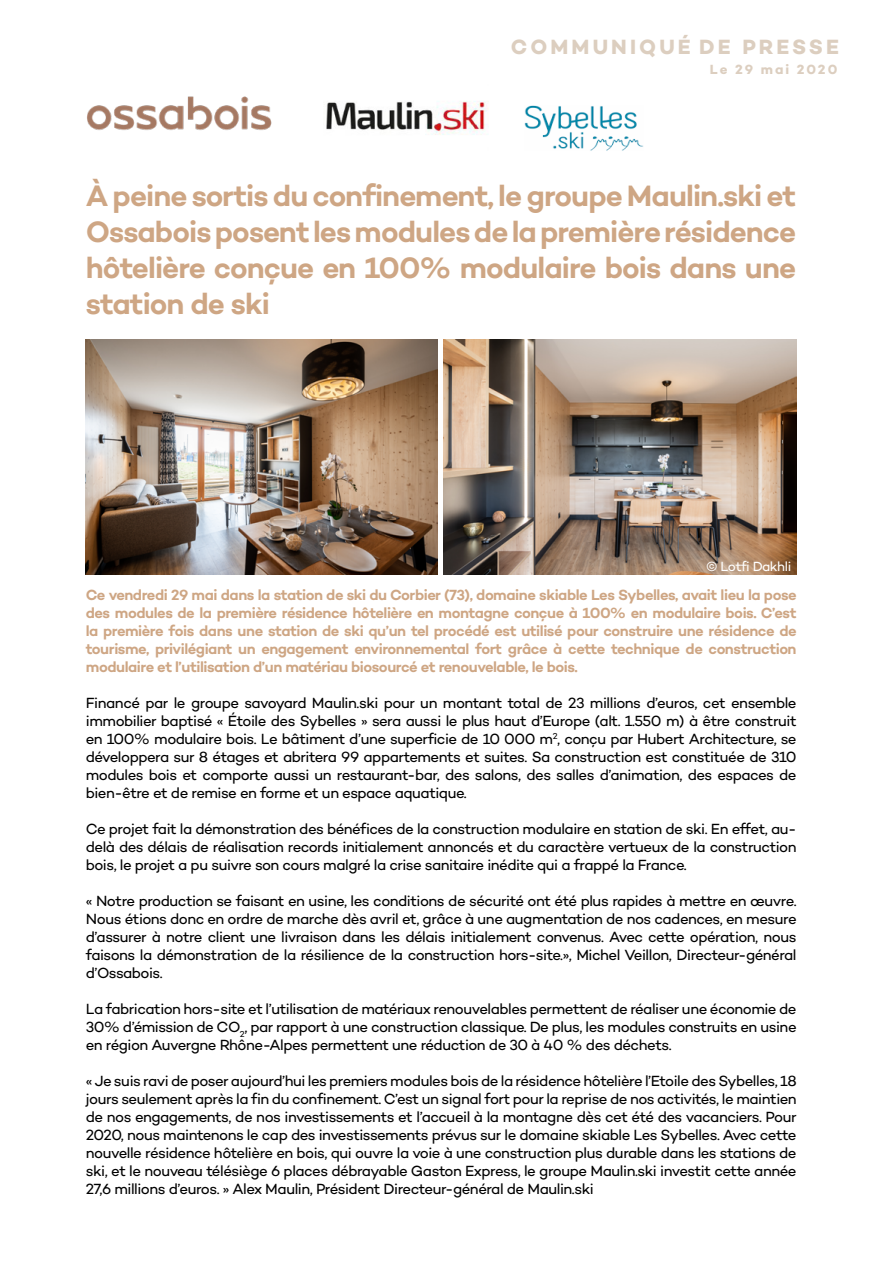
<style>
.page{position:relative;width:893px;height:1263px;background:#fff}
.page>*{position:absolute;margin:0;border:0;box-sizing:border-box;transform-origin:0 0}
.t1{font:600 30px/36px "Campton";letter-spacing:-.03em;color:#cea684;text-align:justify}
.t2{font:700 21px "Campton";letter-spacing:.15em;color:#dccebf}
.t3{font:15px/18px "Campton";letter-spacing:-.03em;color:#000;text-align:justify}
.t4{font:600 15px/18px "Campton";letter-spacing:-.03em;color:#cea684;text-align:justify}
.t5{font:13.5px "Campton";letter-spacing:-.03em;color:#fff}
.t6{font:700 13.5px "Campton";letter-spacing:.15em;color:#dccebf}
</style>
<div class="page">
<img style="left:87px;top:96px;width:185px;height:34px">
<img style="left:85px;top:340px;width:353px;height:234px">
<img style="left:444px;top:340px;width:353px;height:234px">
<img style="left:326px;top:101px;width:163px;height:34px">
<img style="left:524px;top:105px;width:120px;height:46px">
<h2 class="t2" style="left:511px;top:33px;width:330px">COMMUNIQUÉ DE PRESSE</h2>
<p class="t6" style="left:710px;top:61px;width:129px">Le 29 mai 2020</p>
<h1 class="t1" style="left:86px;top:177px;width:712px">À peine sortis du confinement, le groupe Maulin.ski et Ossabois posent les modules de la première résidence hôtelière conçue en 100% modulaire bois dans une station de ski</h1>
<p class="t5" style="left:706px;top:558px;width:87px">© Lotfi Dakhli</p>
<p class="t4" style="left:86px;top:585px;width:712px">Ce vendredi 29 mai dans la station de ski du Corbier (73), domaine skiable Les Sybelles, avait lieu la pose des modules de la première résidence hôtelière en montagne conçue à 100% en modulaire bois. C’est la première fois dans une station de ski qu’un tel procédé est utilisé pour construire une résidence de tourisme, privilégiant un engagement environnemental fort grâce à cette technique de construction modulaire et l’utilisation d’un matériau biosourcé et renouvelable, le bois.</p>
<p class="t3" style="left:86px;top:693px;width:712px">Financé par le groupe savoyard Maulin.ski pour un montant total de 23 millions d’euros, cet ensemble immobilier baptisé « Étoile des Sybelles » sera aussi le plus haut d’Europe (alt. 1.550 m) à être construit en 100% modulaire bois. Le bâtiment d’une superficie de 10 000 m<sup>2</sup>, conçu par Hubert Architecture, se développera sur 8 étages et abritera 99 appartements et suites. Sa construction est constituée de 310 modules bois et comporte aussi un restaurant-bar, des salons, des salles d’animation, des espaces de bien-être et de remise en forme et un espace aquatique.</p>
<p class="t3" style="left:86px;top:819px;width:712px">Ce projet fait la démonstration des bénéfices de la construction modulaire en station de ski. En effet, au&shy;delà des délais de réalisation records initialement annoncés et du caractère vertueux de la construction bois, le projet a pu suivre son cours malgré la crise sanitaire inédite qui a frappé la France.</p>
<p class="t3" style="left:86px;top:891px;width:712px">« Notre production se faisant en usine, les conditions de sécurité ont été plus rapides à mettre en œuvre.<br>Nous étions donc en ordre de marche dès avril et, grâce à une augmentation de nos cadences, en mesure d’assurer à notre client une livraison dans les délais initialement convenus. Avec cette opération, nous faisons la démonstration de la résilience de la construction hors-site.», Michel Veillon, Directeur-général d’Ossabois.</p>
<p class="t3" style="left:86px;top:999px;width:712px">La fabrication hors-site et l’utilisation de matériaux renouvelables permettent de réaliser une économie de 30% d’émission de CO<sub>2</sub>, par rapport à une construction classique. De plus, les modules construits en usine en région Auvergne Rhône-Alpes permettent une réduction de 30 à 40 % des déchets.</p>
<p class="t3" style="left:86px;top:1071px;width:712px">« Je suis ravi de poser aujourd’hui les premiers modules bois de la résidence hôtelière l’Etoile des Sybelles, 18 jours seulement après la fin du confinement. C’est un signal fort pour la reprise de nos activités, le maintien de nos engagements, de nos investissements et l’accueil à la montagne dès cet été des vacanciers. Pour 2020, nous maintenons le cap des investissements prévus sur le domaine skiable Les Sybelles. Avec cette nouvelle résidence hôtelière en bois, qui ouvre la voie à une construction plus durable dans les stations de ski, et le nouveau télésiège 6 places débrayable Gaston Express, le groupe Maulin.ski investit cette année 27,6 millions d’euros. » Alex Maulin, Président Directeur-général de Maulin.ski</p>
</div>
